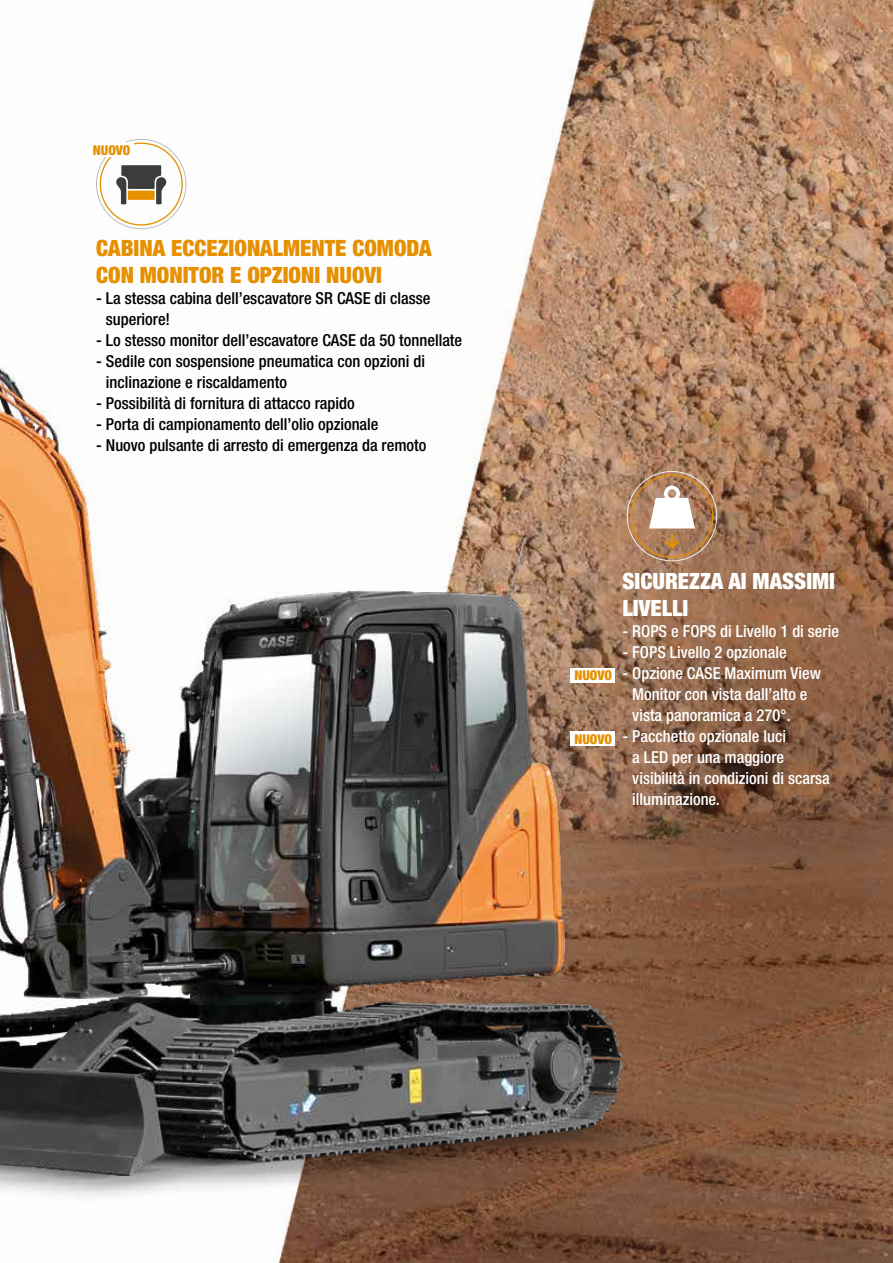
<style>
.page{position:relative;width:893px;height:1263px;background:#fff}
.page>*{position:absolute;margin:0;border:0;box-sizing:border-box;transform-origin:0 0}
.t1{font:900 condensed 22.5px/27px "Helvetica Neue LT Std";color:#e69000}
.t2{font:900 condensed 22.5px/27px "Helvetica Neue LT Std";color:#fff}
.t3{font:500 condensed 16.5px/21px "Helvetica Neue LT Std";color:#000}
.t4{font:500 condensed 16.5px/21px "Helvetica Neue LT Std";color:#fff}
.t5{font:900 condensed 13.5px "Helvetica Neue LT Std";color:#e69000}
</style>
<div class="page">
<img style="left:275px;top:0;width:618px;height:1263px">
<img style="left:0;top:64px;width:863px;height:1182px">
<svg style="left:96px;top:139px;width:90px;height:90px"></svg>
<svg style="left:627px;top:471px;width:90px;height:90px"></svg>
<div style="left:89px;top:142px;width:45px;height:15px;background:#fff"></div>
<div style="left:571px;top:731px;width:44px;height:15px;background:#fff"></div>
<div style="left:571px;top:668px;width:44px;height:14px;background:#fff"></div>
<p class="t5" style="left:93px;top:142px;width:39px">NUOVO</p>
<h1 class="t1" style="left:96px;top:234px;width:337px">CABINA ECCEZIONALMENTE COMODA<br>CON MONITOR E OPZIONI NUOVI</h1>
<p class="t3" style="left:106px;top:287px;width:326px;text-indent:-10px">- La stessa cabina dell’escavatore SR CASE di classe superiore!</p>
<p class="t3" style="left:96px;top:329px;width:368px">- Lo stesso monitor dell’escavatore CASE da 50 tonnellate</p>
<p class="t3" style="left:106px;top:350px;width:321px;text-indent:-10px">- Sedile con sospensione pneumatica con opzioni di inclinazione e riscaldamento</p>
<p class="t3" style="left:96px;top:392px;width:260px">- Possibilità di fornitura di attacco rapido</p>
<p class="t3" style="left:96px;top:413px;width:284px">- Porta di campionamento dell’olio opzionale</p>
<p class="t3" style="left:96px;top:434px;width:332px">- Nuovo pulsante di arresto di emergenza da remoto</p>
<p class="t5" style="left:574px;top:667px;width:39px">NUOVO</p>
<p class="t5" style="left:574px;top:730px;width:39px">NUOVO</p>
<h1 class="t2" style="left:622px;top:567px;width:214px">SICUREZZA AI MASSIMI<br>LIVELLI</h1>
<p class="t4" style="left:622px;top:620px;width:218px">- ROPS e FOPS di Livello 1 di serie</p>
<p class="t4" style="left:622px;top:641px;width:166px">- FOPS Livello 2 opzionale</p>
<p class="t4" style="left:632px;top:662px;width:190px;text-indent:-10px">- Opzione CASE Maximum View<br>Monitor con vista dall’alto e vista panoramica a 270°.</p>
<p class="t4" style="left:632px;top:725px;width:199px;text-indent:-10px">- Pacchetto opzionale luci<br>a LED per una maggiore visibilità in condizioni di scarsa illuminazione.</p>
</div>
